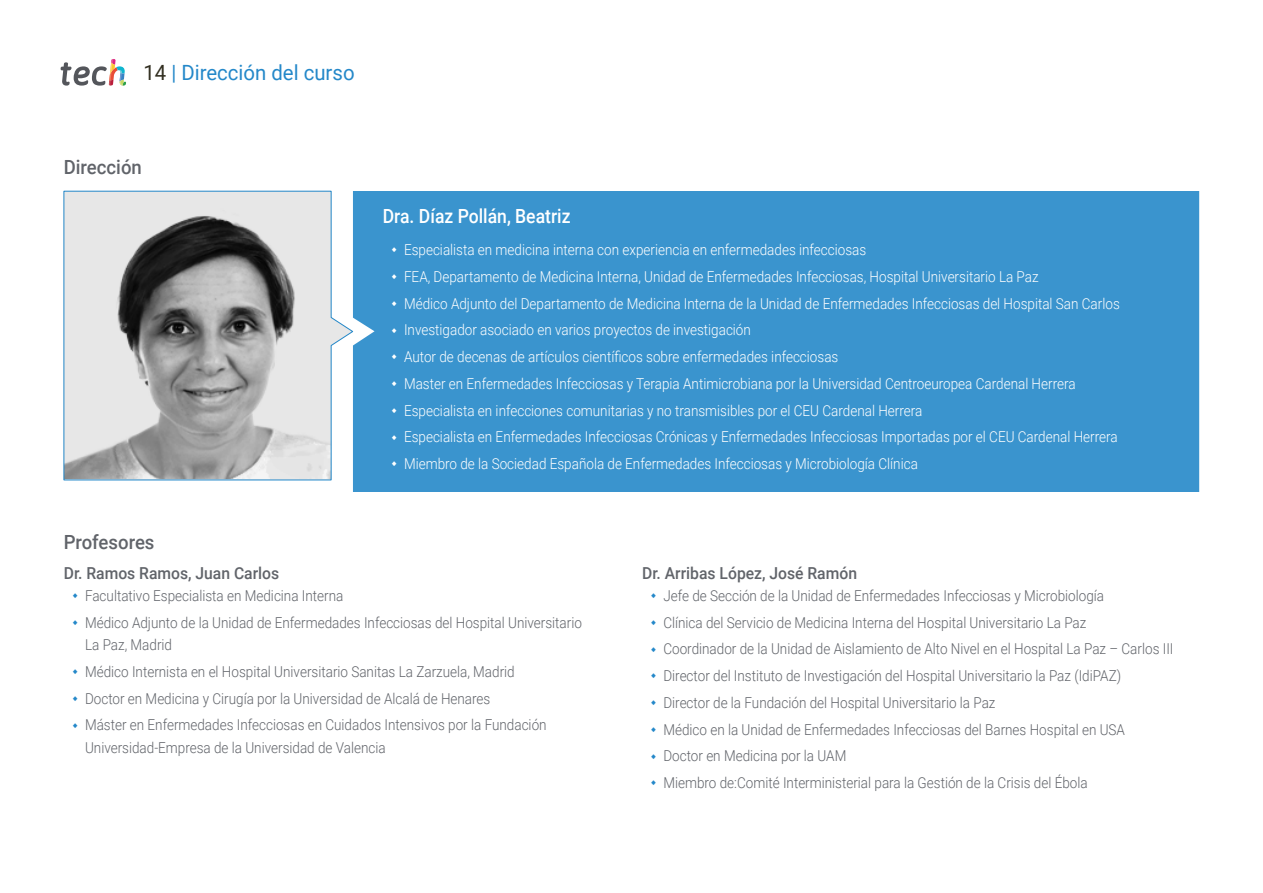
<style>
.page{position:relative;width:1263px;height:893px;background:#fff}
.page>*{position:absolute;margin:0;border:0;box-sizing:border-box;transform-origin:0 0}
.t1{font:21px "Roboto";color:#2488c9}
.t2{font:500 19.5px "Roboto";color:#fff;scale:.9 1}
.t3{font:500 19.5px "Roboto";color:#61646a;scale:.95 1}
.t4{font:500 16.5px "Roboto";color:#61646a;scale:.95 1}
.t5{font:300 15px/26.7px "Roboto";color:#61646a;scale:.9 1}
.t6{font:300 15px/26.7px "Roboto";color:#fff;scale:.9 1}
.s1{color:#312e20}
</style>
<div class="page">
<svg style="left:61px;top:59px;width:65px;height:27px"></svg>
<div style="left:353px;top:191px;width:846px;height:301px;background:#3a94ce"></div>
<svg style="left:64px;top:191px;width:289px;height:289px;background:#b8b9ba"></svg>
<svg style="left:392px;top:247px;width:5px;height:5px"></svg>
<svg style="left:392px;top:274px;width:5px;height:5px"></svg>
<svg style="left:392px;top:301px;width:5px;height:5px"></svg>
<svg style="left:392px;top:328px;width:5px;height:5px"></svg>
<svg style="left:392px;top:354px;width:5px;height:6px"></svg>
<svg style="left:392px;top:381px;width:5px;height:5px"></svg>
<svg style="left:392px;top:408px;width:5px;height:5px"></svg>
<svg style="left:392px;top:435px;width:5px;height:5px"></svg>
<svg style="left:392px;top:462px;width:5px;height:5px"></svg>
<h1 class="t1" style="left:144px;top:57px;width:213px"><span class="s1">14</span> | Dirección del curso</h1>
<h2 class="t3" style="left:64px;top:153px;width:84px">Dirección</h2>
<h2 class="t3" style="left:64px;top:529px;width:97px">Profesores</h2>
<h2 class="t2" style="left:383px;top:203px;width:210px">Dra. Díaz Pollán, Beatriz</h2>
<p class="t6" style="left:404px;top:236px;width:797px">Especialista en medicina interna con experiencia en enfermedades infecciosas<br>FEA, Departamento de Medicina Interna, Unidad de Enfermedades Infecciosas, Hospital Universitario La Paz<br>Médico Adjunto del Departamento de Medicina Interna de la Unidad de Enfermedades Infecciosas del Hospital San Carlos Investigador asociado en varios proyectos de investigación<br>Autor de decenas de artículos científicos sobre enfermedades infecciosas<br>Master en Enfermedades Infecciosas y Terapia Antimicrobiana por la Universidad Centroeuropea Cardenal Herrera Especialista en infecciones comunitarias y no transmisibles por el CEU Cardenal Herrera<br>Especialista en Enfermedades Infecciosas Crónicas y Enfermedades Infecciosas Importadas por el CEU Cardenal Herrera Miembro de la Sociedad Española de Enfermedades Infecciosas y Microbiología Clínica</p>
<p class="t4" style="left:64px;top:561px;width:228px">Dr. Ramos Ramos, Juan Carlos</p>
<p class="t5" style="left:85px;top:582px;width:554px">Facultativo Especialista en Medicina Interna<br>Médico Adjunto de la Unidad de Enfermedades Infecciosas del Hospital Universitario</p>
<p class="t5" style="left:85px;top:631px;width:514px">La Paz, Madrid<br>Médico Internista en el Hospital Universitario Sanitas La Zarzuela, Madrid Doctor en Medicina y Cirugía por la Universidad de Alcalá de Henares<br>Máster en Enfermedades Infecciosas en Cuidados Intensivos por la Fundación</p>
<p class="t5" style="left:85px;top:734px;width:336px">Universidad-Empresa de la Universidad de Valencia</p>
<p class="t4" style="left:642px;top:561px;width:228px">Dr. Arribas López, José Ramón</p>
<p class="t5" style="left:663px;top:582px;width:568px">Jefe de Sección de la Unidad de Enfermedades Infecciosas y Microbiología<br>Clínica del Servicio de Medicina Interna del Hospital Universitario La Paz<br>Coordinador de la Unidad de Aislamiento de Alto Nivel en el Hospital La Paz – Carlos III Director del Instituto de Investigación del Hospital Universitario la Paz (IdiPAZ)<br>Director de la Fundación del Hospital Universitario la Paz<br>Médico en la Unidad de Enfermedades Infecciosas del Barnes Hospital en USA<br>Doctor en Medicina por la UAM<br>Miembro de:Comité Interministerial para la Gestión de la Crisis del Ébola</p>
</div>
